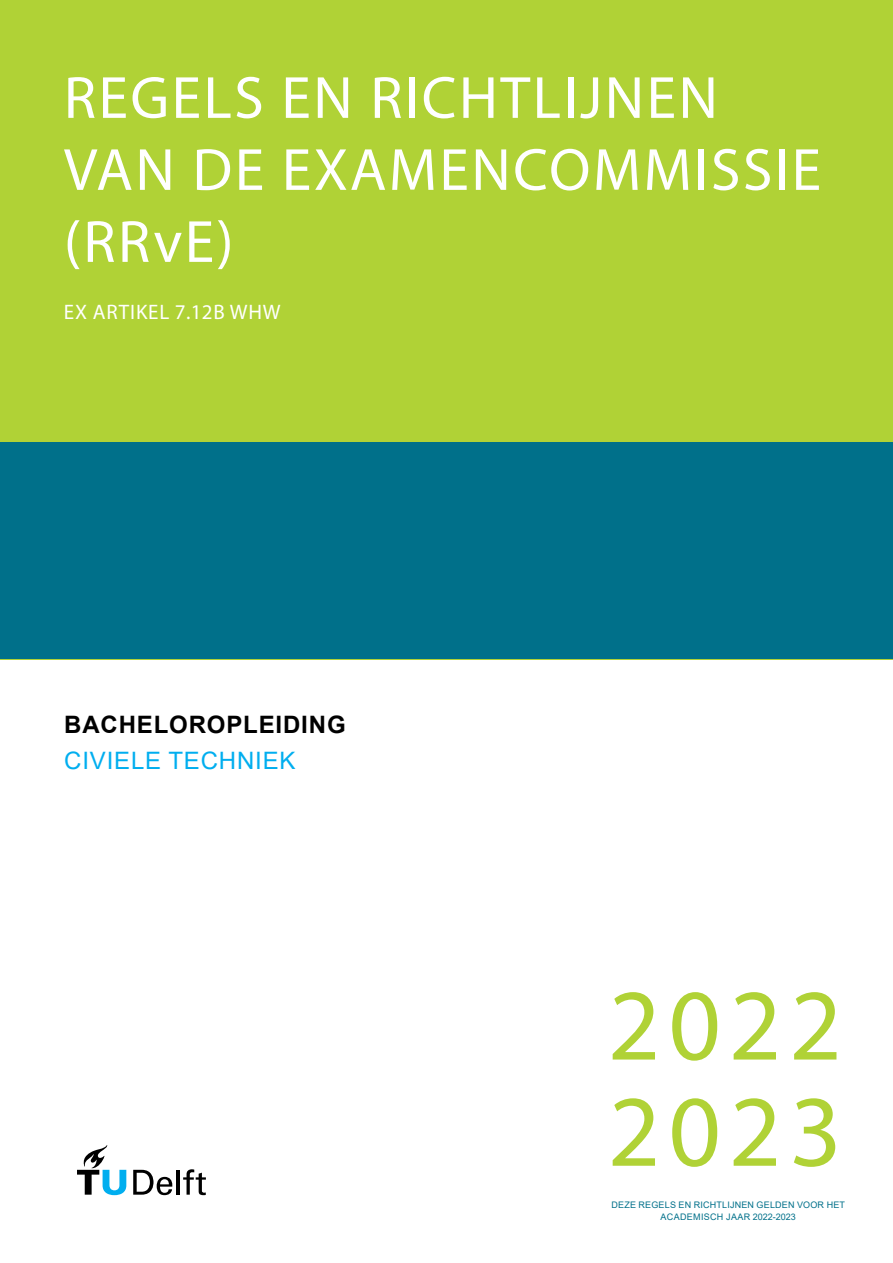
<style>
.page{position:relative;width:893px;height:1263px;background:#fff}
.page>*{position:absolute;margin:0;border:0;box-sizing:border-box;transform-origin:0 0}
.t1{font:102px/106.2px "Myriad Pro";letter-spacing:.08em;color:#b0d236}
.t2{font:60px/72px "Myriad Pro";letter-spacing:.04em;color:#fff}
.t3{font:700 24px "Arial";letter-spacing:.035em;color:#000}
.t4{font:24px "Arial";letter-spacing:.035em;color:#00aeef}
.t5{font:21px "Myriad Pro";letter-spacing:.04em;color:#fff}
.t6{font:9px/12px "Arial";letter-spacing:.02em;color:#00708a;text-align:center}
</style>
<div class="page">
<div style="left:0;top:0;width:893px;height:659px;background:#b0d236"></div>
<div style="left:0;top:442px;width:893px;height:217px;background:#00708a"></div>
<svg style="left:77px;top:1145px;width:49px;height:50px"></svg>
<hr style="left:176px;top:1170px;width:4px;height:25px;background:#000">
<svg style="left:183px;top:1169px;width:23px;height:26px"></svg>
<svg style="left:133px;top:1170px;width:39px;height:25px"></svg>
<h2 class="t2" style="left:64px;top:61px;width:759px">REGELS EN RICHTLIJNEN<br>VAN DE EXAMENCOMMISSIE (RRvE)</h2>
<h3 class="t5" style="left:64px;top:299px;width:218px">EX ARTIKEL 7.12B WHW</h3>
<h3 class="t3" style="left:64px;top:708px;width:283px">BACHELOROPLEIDING</h3>
<h3 class="t4" style="left:64px;top:744px;width:233px">CIVIELE TECHNIEK</h3>
<h1 class="t1" style="left:608px;top:971px;width:235px">2022<br>2023</h1>
<p class="t6" style="left:611px;top:1199px;width:235px">DEZE REGELS EN RICHTLIJNEN GELDEN VOOR HET<br>ACADEMISCH JAAR 2022-2023</p>
</div>
